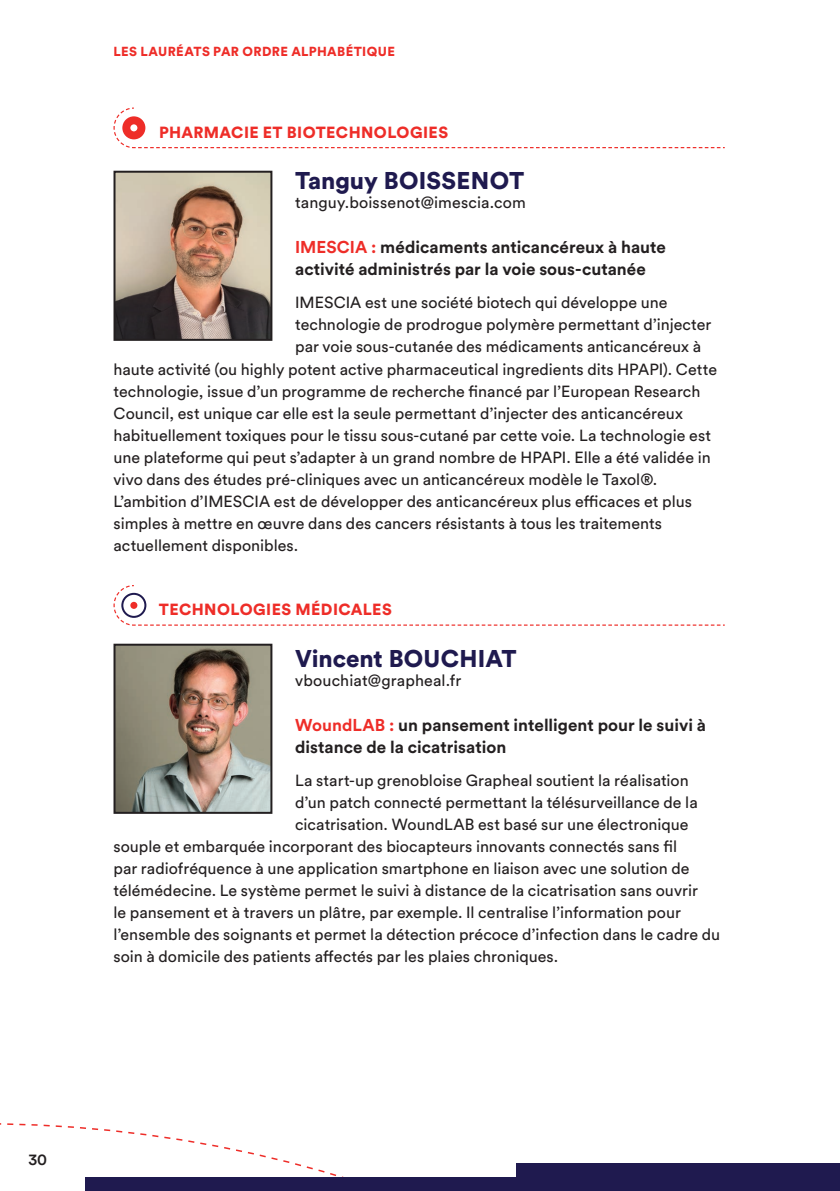
<style>
.page{position:relative;width:840px;height:1191px;background:#fff}
.page>*{position:absolute;margin:0;border:0;box-sizing:border-box;transform-origin:0 0}
.t1{font:900 24px "Circular Std";color:#1f1a4f}
.t2{font:700 17px/22px "Circular Std";color:#231f20}
.t3{font:16px "Circular Std";color:#231f20}
.t4{font:900 16px "Circular Std";letter-spacing:.025em;color:#ee2d28}
.t5{font:500 16px "Circular Std";color:#231f20}
.t6{font:900 13px "Circular Std";letter-spacing:.03em;color:#ee2d28}
.s1{color:#ee2d28}
</style>
<div class="page">
<svg style="left:0;top:1123px;width:344px;height:54px"></svg>
<div style="left:516px;top:1163px;width:323px;height:28px;background:#1f1a4f"></div>
<div style="left:85px;top:1177px;width:528px;height:14px;background:#1f1a4f"></div>
<svg style="left:113px;top:107px;width:612px;height:42px"></svg>
<svg style="left:113px;top:585px;width:612px;height:41px"></svg>
<div style="left:121px;top:593px;width:25px;height:25px;border:2px solid #1f1a4f;border-radius:50%"></div>
<div style="left:130px;top:602px;width:7px;height:7px;background:#ee2d28;border-radius:50%"></div>
<img style="left:116px;top:174px;width:153px;height:164px">
<div style="left:113px;top:171px;width:159px;height:170px;border:2px solid #231f20"></div>
<img style="left:116px;top:646px;width:153px;height:165px">
<div style="left:113px;top:643px;width:159px;height:171px;border:2px solid #231f20"></div>
<p class="t6" style="left:113px;top:43px;width:283px">LES LAURÉATS PAR ORDRE ALPHABÉTIQUE</p>
<p class="t4" style="left:159px;top:121px;width:290px">PHARMACIE ET BIOTECHNOLOGIES</p>
<h1 class="t1" style="left:295px;top:165px;width:230px">Tanguy BOISSENOT</h1>
<p class="t3" style="left:295px;top:193px;width:232px">tanguy.boissenot@imescia.com</p>
<p class="t2" style="left:295px;top:236px;width:372px"><span class="s1">IMESCIA :</span> médicaments anticancéreux à haute activité administrés par la voie sous-cutanée</p>
<p class="t3" style="left:295px;top:293px;width:373px">IMESCIA est une société biotech qui développe une</p>
<p class="t3" style="left:295px;top:315px;width:417px">technologie de prodrogue polymère permettant d’injecter</p>
<p class="t3" style="left:295px;top:337px;width:407px">par voie sous-cutanée des médicaments anticancéreux à</p>
<p class="t3" style="left:113px;top:359px;width:604px">haute activité (ou highly potent active pharmaceutical ingredients dits HPAPI). Cette</p>
<p class="t3" style="left:113px;top:381px;width:588px">technologie, issue d’un programme de recherche financé par l’European Research</p>
<p class="t3" style="left:113px;top:403px;width:570px">Council, est unique car elle est la seule permettant d’injecter des anticancéreux</p>
<p class="t3" style="left:113px;top:425px;width:599px">habituellement toxiques pour le tissu sous-cutané par cette voie. La technologie est</p>
<p class="t3" style="left:113px;top:447px;width:598px">une plateforme qui peut s’adapter à un grand nombre de HPAPI. Elle a été validée in</p>
<p class="t3" style="left:113px;top:469px;width:545px">vivo dans des études pré-cliniques avec un anticancéreux modèle le Taxol®.</p>
<p class="t3" style="left:113px;top:491px;width:579px">L’ambition d’IMESCIA est de développer des anticancéreux plus efficaces et plus</p>
<p class="t3" style="left:113px;top:513px;width:550px">simples à mettre en œuvre dans des cancers résistants à tous les traitements</p>
<p class="t3" style="left:113px;top:535px;width:186px">actuellement disponibles.</p>
<p class="t4" style="left:159px;top:599px;width:234px">TECHNOLOGIES MÉDICALES</p>
<h1 class="t1" style="left:295px;top:642px;width:223px">Vincent BOUCHIAT</h1>
<p class="t3" style="left:295px;top:670px;width:168px">vbouchiat@grapheal.fr</p>
<p class="t2" style="left:295px;top:713px;width:412px"><span class="s1">WoundLAB :</span> un pansement intelligent pour le suivi à distance de la cicatrisation</p>
<p class="t3" style="left:295px;top:770px;width:395px">La start-up grenobloise Grapheal soutient la réalisation</p>
<p class="t3" style="left:295px;top:792px;width:404px">d’un patch connecté permettant la télésurveillance de la</p>
<p class="t3" style="left:295px;top:814px;width:395px">cicatrisation. WoundLAB est basé sur une électronique</p>
<p class="t3" style="left:113px;top:836px;width:564px">souple et embarquée incorporant des biocapteurs innovants connectés sans fil</p>
<p class="t3" style="left:113px;top:858px;width:577px">par radiofréquence à une application smartphone en liaison avec une solution de</p>
<p class="t3" style="left:113px;top:880px;width:585px">télémédecine. Le système permet le suivi à distance de la cicatrisation sans ouvrir</p>
<p class="t3" style="left:113px;top:902px;width:568px">le pansement et à travers un plâtre, par exemple. Il centralise l’information pour</p>
<p class="t3" style="left:113px;top:924px;width:607px">l’ensemble des soignants et permet la détection précoce d’infection dans le cadre du</p>
<p class="t3" style="left:113px;top:946px;width:446px">soin à domicile des patients affectés par les plaies chroniques.</p>
<p class="t5" style="left:28px;top:1149px;width:20px">30</p>
</div>
